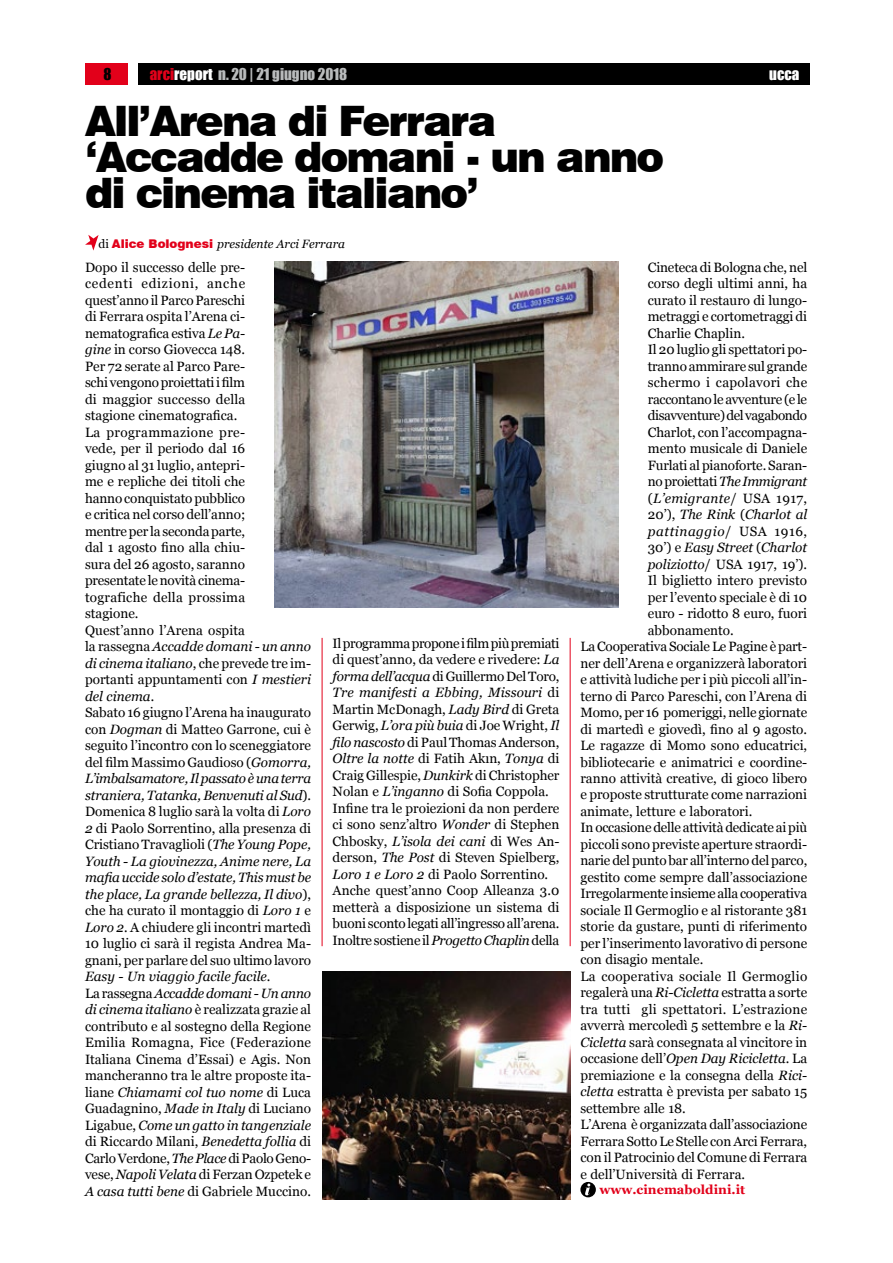
<style>
.page{position:relative;width:893px;height:1263px;background:#fff}
.page>*{position:absolute;margin:0;border:0;box-sizing:border-box;transform-origin:0 0}
.t1{font:900 42px/36px "Swiss 721 BT";letter-spacing:-.045em;color:#000}
.t2{font:15px "Impact";color:#b9bbbc}
.t3{font:15px "Impact";color:#fff}
.t4{font:15px "Impact";color:#000}
.t5{font:13.5px/16.5px "Georgia";color:#000}
.t6{font:13.5px "Georgia";letter-spacing:.02em;color:#000}
.t7{font:italic 13.5px "Georgia";color:#000}
.t8{font:13.5px "Georgia";letter-spacing:-.02em;color:#000}
.t9{font:13.5px "Georgia";letter-spacing:-.03em;color:#000}
.t10{font:13.5px "Georgia";letter-spacing:-.025em;color:#000}
.t11{font:italic 13.5px "Georgia";letter-spacing:.025em;color:#000}
.t12{font:italic 13.5px "Georgia";letter-spacing:.04em;color:#000}
.t13{font:700 12.75px "Georgia";color:#e2001a}
.t14{font:italic 12px "Georgia";color:#000}
.s1{color:#e2001a}
.s2{color:#fff}
.s3{font-style:normal}
.s4{font-family:"Swiss 721 BT";font-weight:900;font-style:normal;color:#e2001a}
.s5{font-style:italic}
</style>
<div class="page">
<div style="left:85px;top:64px;width:43px;height:21px;background:#e2001a"></div>
<div style="left:138px;top:64px;width:672px;height:21px;background:#000"></div>
<svg style="left:580px;top:1182px;width:16px;height:15px"></svg>
<svg style="left:585px;top:1183px;width:5px;height:12px"></svg>
<hr style="left:322px;top:638px;width:1px;height:308px;background:#e2001a">
<hr style="left:570px;top:638px;width:1px;height:308px;background:#e2001a">
<svg style="left:85px;top:235px;width:14px;height:16px"></svg>
<img style="left:275px;top:261px;width:343px;height:346px">
<img style="left:322px;top:972px;width:248px;height:227px">
<p class="t4" style="left:103px;top:62px;width:10px">8</p>
<p class="t2" style="left:150px;top:62px;width:199px"><span class="s1">ARCI</span><span class="s2">REPORT</span> N. 20 | 21 GIUGNO 2018</p>
<p class="t3" style="left:769px;top:62px;width:32px">UCCA</p>
<h1 class="t1" style="left:85px;top:103px;width:581px">All’Arena di Ferrara ‘Accadde domani - un anno di cinema italiano’</h1>
<p class="t14" style="left:99px;top:236px;width:248px"><span class="s3">di</span> <span class="s4">Alice Bolognesi</span> presidente Arci Ferrara</p>
<p class="t5" style="left:85px;top:259px;width:228px">Dopo il successo delle pre-<br>cedenti edizioni, anche quest’anno il Parco Pareschi<br>di Ferrara ospita l’Arena ci&shy;nematografica estiva <span class="s5">Le Pa-<br>gine</span> in corso Giovecca 148.<br>Per 72 serate al Parco Pare-<br>schi vengono proiettati i film<br>di maggior successo della<br>stagione cinematografica.<br>La programmazione pre-<br>vede, per il periodo dal 16<br>giugno al 31 luglio, antepri-<br>me e repliche dei titoli che<br>hanno conquistato pubblico<br>e critica nel corso dell’anno;<br>mentre per la seconda parte,<br>dal 1 agosto fino alla chiu-<br>sura del 26 agosto, saranno<br>presentate le novità cinema-<br>tografiche della prossima<br>stagione.<br>Quest’anno l’Arena ospita<br>la rassegna <span class="s5">Accadde domani - un anno di cinema italiano</span>, che prevede tre im&shy;portanti appuntamenti con <span class="s5">I mestieri del cinema.</span></p>
<p class="t5" style="left:85px;top:705px;width:228px">Sabato 16 giugno l’Arena ha inaugurato con <span class="s5">Dogman</span> di Matteo Garrone, cui è seguito l’incontro con lo sceneggiatore del film Massimo Gaudioso (<span class="s5">Gomorra, L’imbalsamatore, Il passato è una terra straniera, Tatanka, Benvenuti al Sud</span>).<br>Domenica 8 luglio sarà la volta di <span class="s5">Loro 2</span> di Paolo Sorrentino, alla presenza di Cristiano Travaglioli (<span class="s5">The Young Pope, Youth - La giovinezza, Anime nere, La mafia uccide solo d’estate, This must be the place, La grande bellezza, Il divo</span>), che ha curato il montaggio di <span class="s5">Loro 1</span> e <span class="s5">Loro 2.</span> A chiudere gli incontri martedì 10 luglio ci sarà il regista Andrea Ma&shy;gnani, per parlare del suo ultimo lavoro <span class="s5">Easy - Un viaggio facile facile</span>.<br>La rassegna <span class="s5">Accadde domani - Un anno di cinema italiano</span> è realizzata grazie al contributo e al sostegno della Regione Emilia Romagna, Fice (Federazione Italiana Cinema d’Essai) e Agis. Non mancheranno tra le altre proposte ita&shy;liane <span class="s5">Chiamami col tuo nome</span> di Luca Guadagnino, <span class="s5">Made in Italy</span> di Luciano Ligabue, <span class="s5">Come un gatto in tangenziale </span>di Riccardo Milani, <span class="s5">Benedetta follia</span> di Carlo Verdone, <span class="s5">The Place</span> di Paolo Geno&shy;vese, <span class="s5">Napoli Velata</span> di Ferzan Ozpetek e <span class="s5">A casa tutti bene</span> di Gabriele Muccino.</p>
<p class="t5" style="left:333px;top:635px;width:228px">Il programma propone i film più premiati di quest’anno, da vedere e rivedere: <span class="s5">La forma dell’acqua</span> di Guillermo Del Toro, <span class="s5">Tre manifesti a Ebbing, Missouri</span> di Martin McDonagh, <span class="s5">Lady Bird</span> di Greta Gerwig, <span class="s5">L’ora più buia</span> di Joe Wright, <span class="s5">Il filo nascosto</span> di Paul Thomas Anderson, <span class="s5">Oltre la notte</span> di Fatih Akın, <span class="s5">Tonya</span> di Craig Gillespie, <span class="s5">Dunkirk</span> di Christopher Nolan e <span class="s5">L’inganno</span> di Sofia Coppola.<br>Infine tra le proiezioni da non perdere ci sono senz’altro <span class="s5">Wonder</span> di Stephen Chbosky, <span class="s5">L’isola dei cani</span> di Wes An&shy;derson, <span class="s5">The Post</span> di Steven Spielberg, <span class="s5">Loro 1 e Loro 2</span> di Paolo Sorrentino.<br>Anche quest’anno Coop Alleanza 3.0 metterà a disposizione un sistema di buoni sconto legati all’ingresso all’arena.<br>Inoltre sostiene il <span class="s5">Progetto Chaplin</span> della</p>
<p class="t5" style="left:648px;top:259px;width:161px">Cineteca di Bologna che, nel</p>
<p class="t5" style="left:648px;top:275px;width:161px">corso degli ultimi anni, ha</p>
<p class="t5" style="left:648px;top:292px;width:161px">curato il restauro di lungo-</p>
<p class="t5" style="left:648px;top:308px;width:161px">metraggi e cortometraggi di</p>
<p class="t5" style="left:648px;top:325px;width:99px">Charlie Chaplin.</p>
<p class="t5" style="left:648px;top:341px;width:161px">Il 20 luglio gli spettatori po-</p>
<p class="t5" style="left:648px;top:358px;width:161px">tranno ammirare sul grande</p>
<p class="t6" style="left:648px;top:374px;width:161px">schermo i capolavori che</p>
<p class="t8" style="left:648px;top:391px;width:161px">raccontano le avventure (e le</p>
<p class="t9" style="left:648px;top:407px;width:161px">disavventure) del vagabondo</p>
<p class="t5" style="left:648px;top:424px;width:161px">Charlot, con l’accompagna-</p>
<p class="t5" style="left:648px;top:440px;width:161px">mento musicale di Daniele</p>
<p class="t5" style="left:648px;top:457px;width:161px">Furlati al pianoforte. Saran-</p>
<p class="t10" style="left:648px;top:473px;width:161px">no proiettati <span class="s5">The Immigrant</span></p>
<p class="t11" style="left:648px;top:489px;width:161px"><span class="s3">(</span>L’emigrante<span class="s3">/ USA 1917,</span></p>
<p class="t7" style="left:648px;top:506px;width:161px"><span class="s3">20’),</span> The Rink <span class="s3">(</span>Charlot al</p>
<p class="t12" style="left:648px;top:522px;width:161px">pattinaggio<span class="s3">/ USA 1916,</span></p>
<p class="t7" style="left:648px;top:539px;width:161px"><span class="s3">30’) e</span> Easy Street <span class="s3">(</span>Charlot</p>
<p class="t5" style="left:648px;top:556px;width:161px"><span class="s5">poliziotto</span>/ USA 1917, 19’).</p>
<p class="t5" style="left:648px;top:572px;width:161px">Il biglietto intero previsto</p>
<p class="t5" style="left:648px;top:589px;width:161px">per l’evento speciale è di 10</p>
<p class="t5" style="left:648px;top:605px;width:161px">euro - ridotto 8 euro, fuori</p>
<p class="t5" style="left:648px;top:622px;width:87px">abbonamento.</p>
<p class="t5" style="left:580px;top:638px;width:228px">La Cooperativa Sociale Le Pagine è part-</p>
<p class="t5" style="left:580px;top:655px;width:228px">ner dell’Arena e organizzerà laboratori</p>
<p class="t5" style="left:580px;top:671px;width:228px">e attività ludiche per i più piccoli all’in-</p>
<p class="t5" style="left:580px;top:688px;width:228px">terno di Parco Pareschi, con l’Arena di</p>
<p class="t5" style="left:580px;top:704px;width:228px">Momo, per 16 pomeriggi, nelle giornate</p>
<p class="t5" style="left:580px;top:721px;width:228px">di martedì e giovedì, fino al 9 agosto.</p>
<p class="t5" style="left:580px;top:737px;width:228px">Le ragazze di Momo sono educatrici,</p>
<p class="t5" style="left:580px;top:754px;width:228px">bibliotecarie e animatrici e coordine-</p>
<p class="t5" style="left:580px;top:770px;width:228px">ranno attività creative, di gioco libero</p>
<p class="t5" style="left:580px;top:787px;width:228px">e proposte strutturate come narrazioni</p>
<p class="t5" style="left:580px;top:803px;width:173px">animate, letture e laboratori.</p>
<p class="t5" style="left:580px;top:820px;width:228px">In occasione delle attività dedicate ai più</p>
<p class="t5" style="left:580px;top:836px;width:228px">piccoli sono previste aperture straordi-</p>
<p class="t5" style="left:580px;top:853px;width:228px">narie del punto bar all’interno del parco,</p>
<p class="t5" style="left:580px;top:869px;width:228px">gestito come sempre dall’associazione</p>
<p class="t5" style="left:580px;top:886px;width:228px">Irregolarmente insieme alla cooperativa</p>
<p class="t5" style="left:580px;top:902px;width:228px">sociale Il Germoglio e al ristorante 381</p>
<p class="t5" style="left:580px;top:919px;width:228px">storie da gustare, punti di riferimento</p>
<p class="t5" style="left:580px;top:935px;width:228px">per l’inserimento lavorativo di persone</p>
<p class="t5" style="left:580px;top:952px;width:124px">con disagio mentale.</p>
<p class="t6" style="left:580px;top:968px;width:228px">La cooperativa sociale Il Germoglio</p>
<p class="t5" style="left:580px;top:985px;width:228px">regalerà una <span class="s5">Ri-Cicletta</span> estratta a sorte</p>
<p class="t6" style="left:580px;top:1001px;width:228px">tra tutti gli spettatori. L’estrazione</p>
<p class="t5" style="left:580px;top:1018px;width:228px">avverrà mercoledì 5 settembre e la <span class="s5">Ri-</span></p>
<p class="t5" style="left:580px;top:1034px;width:228px"><span class="s5">Cicletta</span> sarà consegnata al vincitore in</p>
<p class="t5" style="left:580px;top:1051px;width:228px">occasione dell’<span class="s5">Open Day Ricicletta</span>. La</p>
<p class="t5" style="left:580px;top:1067px;width:228px">premiazione e la consegna della <span class="s5">Rici-</span></p>
<p class="t5" style="left:580px;top:1084px;width:228px"><span class="s5">cletta</span> estratta è prevista per sabato 15</p>
<p class="t5" style="left:580px;top:1100px;width:107px">settembre alle 18.</p>
<p class="t5" style="left:580px;top:1117px;width:228px">L’Arena è organizzata dall’associazione</p>
<p class="t5" style="left:580px;top:1133px;width:228px">Ferrara Sotto Le Stelle con Arci Ferrara,</p>
<p class="t5" style="left:580px;top:1150px;width:228px">con il Patrocinio del Comune di Ferrara</p>
<p class="t5" style="left:580px;top:1166px;width:166px">e dell’Università di Ferrara.</p>
<p class="t13" style="left:599px;top:1182px;width:147px">www.cinemaboldini.it</p>
</div>
